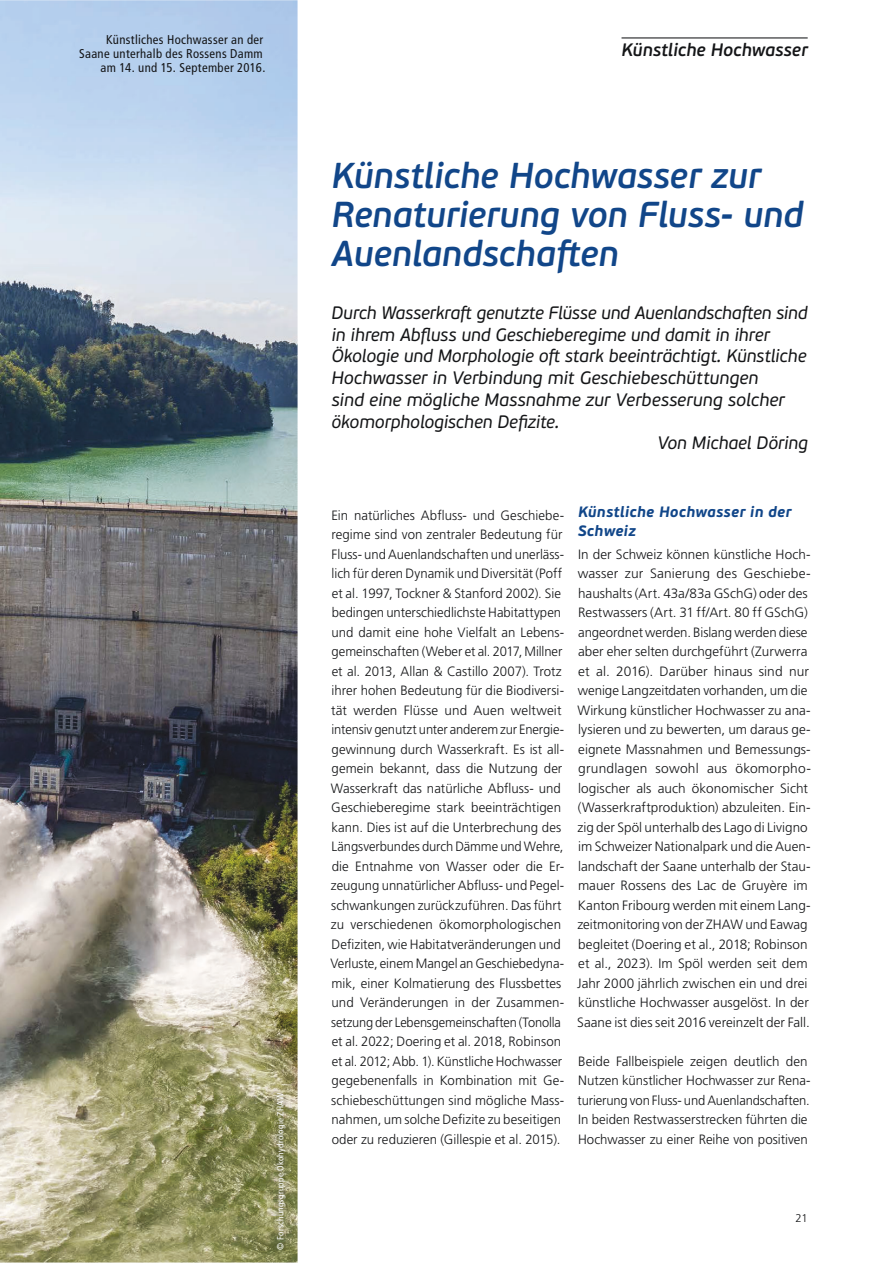
<style>
.page{position:relative;width:893px;height:1263px;background:#fff}
.page>*{position:absolute;margin:0;border:0;box-sizing:border-box;transform-origin:0 0}
.t1{font:italic 600 36px/39px "PF Beau Sans Pro";letter-spacing:-.01em;color:#114689}
.t2{font:italic 18px "PF Beau Sans Pro";letter-spacing:-.005em;color:#141517}
.t3{font:italic 600 18px "PF Beau Sans Pro";letter-spacing:-.005em;color:#141517}
.t4{font:italic 700 15px/19.5px "PF Beau Sans Pro";letter-spacing:.015em;color:#114689}
.t5{font:300 13.5px/19.5px "Frutiger LT Std";color:#141517}
.t6{font:condensed 12.75px/14.2px "Frutiger LT Std";letter-spacing:.025em;color:#141517;text-align:right}
.t7{font:300 11.25px "Frutiger LT Std";color:#141517}
.t8{font:condensed 9px "Frutiger LT Std";letter-spacing:.035em;color:#fff}
</style>
<div class="page">
<hr style="left:621px;top:37px;width:187px;height:1px;background:#141517">
<img style="left:0;top:0;width:298px;height:1263px">
<img style="left:86px;top:1213px;width:164px;height:9px">
<img style="left:267px;top:1085px;width:27px;height:173px">
<p class="t6" style="left:79px;top:33px;width:188px">Künstliches Hochwasser an der<br>Saane unterhalb des Rossens Damm am 14. und 15. September 2016.</p>
<p class="t8" style="left:277px;top:1250px;width:158px;rotate:-90deg">© Forschungsgruppe Ökohydrologie ZHAW</p>
<h2 class="t3" style="left:621px;top:43px;width:188px">Künstliche Hochwasser</h2>
<h1 class="t1" style="left:332px;top:159px;width:473px">Künstliche Hochwasser zur<br>Renaturierung von Fluss- und<br>Auenlandscha-en</h1>
<h2 class="t2" style="left:332px;top:306px;width:477px">Durch Wasserkra- genutzte Flüsse und Auenlandscha-en sind</h2>
<h2 class="t2" style="left:332px;top:328px;width:440px">in ihrem Abfluss und Geschieberegime und damit in ihrer</h2>
<h2 class="t2" style="left:332px;top:349px;width:476px">Ökologie und Morphologie o- stark beeinträchtigt. Künstliche</h2>
<h2 class="t2" style="left:332px;top:371px;width:428px">Hochwasser in Verbindung mit Geschiebeschüttungen</h2>
<h2 class="t2" style="left:332px;top:393px;width:455px">sind eine mögliche Massnahme zur Verbesserung solcher</h2>
<h2 class="t2" style="left:332px;top:415px;width:229px">ökomorphologischen Defizite.</h2>
<h2 class="t2" style="left:657px;top:436px;width:152px">Von Michael Döring</h2>
<p class="t5" style="left:330px;top:506px;width:235px">Ein natürliches Abfluss- und Geschiebe&shy;regime sind von zentraler Bedeutung für Fluss- und Auenlandschaften und unerläss&shy;lich für deren Dynamik und Diversität (Poff et al. 1997, Tockner &amp; Stanford 2002). Sie bedingen unterschiedlichste Habitattypen und damit eine hohe Vielfalt an Lebens&shy;gemeinschaften (Weber et al. 2017, Millner et al. 2013, Allan &amp; Castillo 2007). Trotz ihrer hohen Bedeutung für die Biodiversi&shy;tät werden Flüsse und Auen weltweit intensiv genutzt unter anderem zur Energie&shy;gewinnung durch Wasserkraft. Es ist all&shy;gemein bekannt, dass die Nutzung der Wasserkraft das natürliche Abfluss- und Geschieberegime stark beeinträchtigen kann. Dies ist auf die Unterbrechung des Längsverbundes durch Dämme und Wehre, die Entnahme von Wasser oder die Er&shy;zeugung unnatürlicher Abfluss- und Pegel&shy;schwankungen zurückzuführen. Das führt zu verschiedenen ökomorphologischen Defiziten, wie Habitatveränderungen und Verluste, einem Mangel an Geschiebedyna&shy;mik, einer Kolmatierung des Flussbettes und Veränderungen in der Zusammen&shy;setzung der Lebensgemeinschaften (Tonolla et al. 2022; Doering et al. 2018, Robinson et al. 2012; Abb. 1). Künstliche Hochwasser gegebenenfalls in Kombination mit Ge&shy;schiebeschüttungen sind mögliche Mass&shy;nahmen, um solche Defizite zu beseitigen oder zu reduzieren (Gillespie et al. 2015).</p>
<p class="t4" style="left:578px;top:503px;width:215px">Künstliche Hochwasser in der<br>Schweiz</p>
<p class="t5" style="left:577px;top:545px;width:235px">In der Schweiz können künstliche Hoch&shy;wasser zur Sanierung des Geschiebe&shy;haushalts (Art. 43a/83a GSchG) oder des Restwassers (Art. 31 ff/Art. 80 ff GSchG) angeordnet werden. Bislang werden diese aber eher selten durchgeführt (Zurwerra et al. 2016). Darüber hinaus sind nur wenige Langzeitdaten vorhanden, um die Wirkung künstlicher Hochwasser zu ana&shy;lysieren und zu bewerten, um daraus ge&shy;eignete Massnahmen und Bemessungs&shy;grundlagen sowohl aus ökomorpho&shy;logischer als auch ökonomischer Sicht (Wasserkraftproduktion) abzuleiten. Ein&shy;zig der Spöl unterhalb des Lago di Livigno im Schweizer Nationalpark und die Auen&shy;landschaft der Saane unterhalb der Stau&shy;mauer Rossens des Lac de Gruyère im Kanton Fribourg werden mit einem Lang&shy;zeitmonitoring von der ZHAW und Eawag begleitet (Doering et al., 2018; Robinson et al., 2023). Im Spöl werden seit dem Jahr 2000 jährlich zwischen ein und drei künstliche Hochwasser ausgelöst. In der Saane ist dies seit 2016 vereinzelt der Fall.</p>
<p class="t5" style="left:577px;top:1052px;width:234px">Beide Fallbeispiele zeigen deutlich den Nutzen künstlicher Hochwasser zur Rena&shy;turierung von Fluss- und Auenlandschaften.<br>In beiden Restwasserstrecken führten die Hochwasser zu einer Reihe von positiven</p>
<p class="t7" style="left:795px;top:1213px;width:14px">21</p>
</div>
